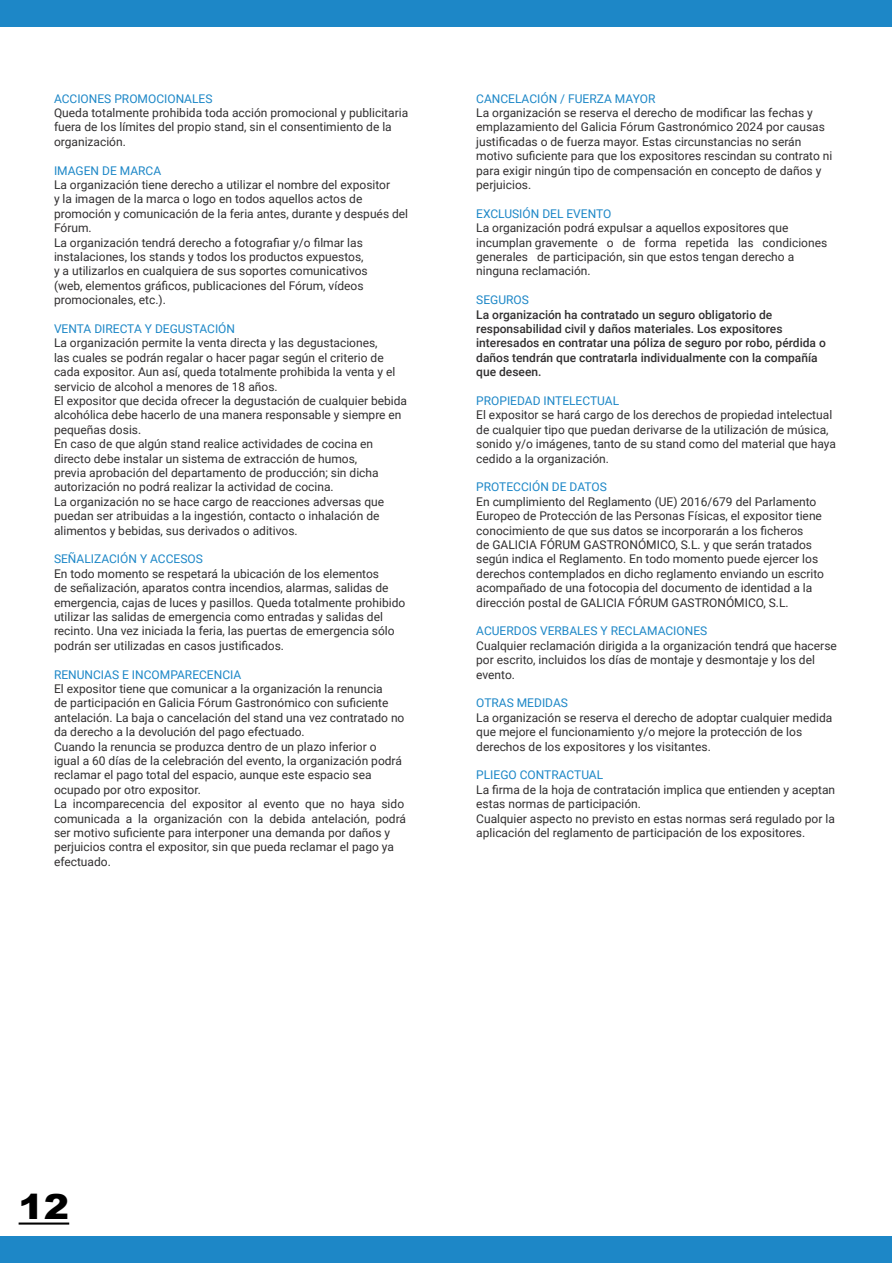
<style>
.page{position:relative;width:893px;height:1263px;background:#fff}
.page>*{position:absolute;margin:0;border:0;box-sizing:border-box;transform-origin:0 0}
.t1{font:900 34.5px "Arial";color:#000;scale:1.1 1}
.t2{font:12px/14.4px "Roboto";color:#312f30}
.t3{font:12px "Roboto";color:#1d87c7}
.t4{font:500 12px/14.4px "Roboto";color:#312f30}
</style>
<div class="page">
<div style="left:0;top:0;width:891px;height:26px;background:#1d87c7"></div>
<div style="left:0;top:1237px;width:891px;height:26px;background:#1d87c7"></div>
<hr style="left:19px;top:1222px;width:50px;height:2px;background:#000">
<p class="t3" style="left:54px;top:90px;width:160px">ACCIONES PROMOCIONALES</p>
<p class="t2" style="left:54px;top:105px;width:356px">Queda totalmente prohibida toda acción promocional y publicitaria fuera de los límites del propio stand, sin el consentimiento de la organización.</p>
<p class="t3" style="left:54px;top:162px;width:109px">IMAGEN DE MARCA</p>
<p class="t2" style="left:54px;top:177px;width:356px">La organización tiene derecho a utilizar el nombre del expositor<br>y la imagen de la marca o logo en todos aquellos actos de promoción y comunicación de la feria antes, durante y después del Fórum.<br>La organización tendrá derecho a fotografiar y/o filmar las instalaciones, los stands y todos los productos expuestos,<br>y a utilizarlos en cualquiera de sus soportes comunicativos<br>(web, elementos gráficos, publicaciones del Fórum, vídeos promocionales, etc.).</p>
<p class="t3" style="left:54px;top:320px;width:183px">VENTA DIRECTA Y DEGUSTACIÓN</p>
<p class="t2" style="left:54px;top:335px;width:355px">La organización permite la venta directa y las degustaciones,<br>las cuales se podrán regalar o hacer pagar según el criterio de cada expositor. Aun así, queda totalmente prohibida la venta y el servicio de alcohol a menores de 18 años.<br>El expositor que decida ofrecer la degustación de cualquier bebida alcohólica debe hacerlo de una manera responsable y siempre en pequeñas dosis.<br>En caso de que algún stand realice actividades de cocina en directo debe instalar un sistema de extracción de humos,<br>previa aprobación del departamento de producción; sin dicha autorización no podrá realizar la actividad de cocina.<br>La organización no se hace cargo de reacciones adversas que puedan ser atribuidas a la ingestión, contacto o inhalación de alimentos y bebidas, sus derivados o aditivos.</p>
<p class="t3" style="left:54px;top:551px;width:150px">SEÑALIZACIÓN Y ACCESOS</p>
<p class="t2" style="left:54px;top:566px;width:353px">En todo momento se respetará la ubicación de los elementos<br>de señalización, aparatos contra incendios, alarmas, salidas de emergencia, cajas de luces y pasillos. Queda totalmente prohibido utilizar las salidas de emergencia como entradas y salidas del recinto. Una vez iniciada la feria, las puertas de emergencia sólo podrán ser utilizadas en casos justificados.</p>
<p class="t3" style="left:54px;top:666px;width:189px">RENUNCIAS E INCOMPARECENCIA</p>
<p class="t2" style="left:54px;top:681px;width:353px">El expositor tiene que comunicar a la organización la renuncia<br>de participación en Galicia Fórum Gastronómico con suficiente antelación. La baja o cancelación del stand una vez contratado no da derecho a la devolución del pago efectuado.<br>Cuando la renuncia se produzca dentro de un plazo inferior o<br>igual a 60 días de la celebración del evento, la organización podrá reclamar el pago total del espacio, aunque este espacio sea ocupado por otro expositor.<br>La incomparecencia del expositor al evento que no haya sido comunicada a la organización con la debida antelación, podrá ser motivo suficiente para interponer una demanda por daños y perjuicios contra el expositor, sin que pueda reclamar el pago ya efectuado.</p>
<p class="t3" style="left:476px;top:90px;width:181px">CANCELACIÓN / FUERZA MAYOR</p>
<p class="t2" style="left:476px;top:105px;width:358px">La organización se reserva el derecho de modificar las fechas y emplazamiento del Galicia Fórum Gastronómico 2024 por causas justificadas o de fuerza mayor. Estas circunstancias no serán motivo suficiente para que los expositores rescindan su contrato ni para exigir ningún tipo de compensación en concepto de daños y perjuicios.</p>
<p class="t3" style="left:476px;top:205px;width:137px">EXCLUSIÓN DEL EVENTO</p>
<p class="t2" style="left:476px;top:220px;width:352px">La organización podrá expulsar a aquellos expositores que incumplan gravemente o de forma repetida las condiciones generales de participación, sin que estos tengan derecho a ninguna reclamación.</p>
<p class="t3" style="left:476px;top:291px;width:54px">SEGUROS</p>
<p class="t4" style="left:476px;top:307px;width:351px">La organización ha contratado un seguro obligatorio de responsabilidad civil y daños materiales. Los expositores interesados en contratar una póliza de seguro por robo, pérdida o daños tendrán que contratarla individualmente con la compañía que deseen.</p>
<p class="t3" style="left:476px;top:392px;width:144px">PROPIEDAD INTELECTUAL</p>
<p class="t2" style="left:476px;top:407px;width:361px">El expositor se hará cargo de los derechos de propiedad intelectual de cualquier tipo que puedan derivarse de la utilización de música, sonido y/o imágenes, tanto de su stand como del material que haya cedido a la organización.</p>
<p class="t3" style="left:476px;top:479px;width:132px">PROTECCIÓN DE DATOS</p>
<p class="t2" style="left:476px;top:494px;width:349px">En cumplimiento del Reglamento (UE) 2016/679 del Parlamento Europeo de Protección de las Personas Físicas, el expositor tiene conocimiento de que sus datos se incorporarán a los ficheros<br>de GALICIA FÓRUM GASTRONÓMICO, S.L. y que serán tratados según indica el Reglamento. En todo momento puede ejercer los derechos contemplados en dicho reglamento enviando un escrito acompañado de una fotocopia del documento de identidad a la dirección postal de GALICIA FÓRUM GASTRONÓMICO, S.L.</p>
<p class="t3" style="left:476px;top:623px;width:233px">ACUERDOS VERBALES Y RECLAMACIONES</p>
<p class="t2" style="left:476px;top:638px;width:362px">Cualquier reclamación dirigida a la organización tendrá que hacerse por escrito, incluidos los días de montaje y desmontaje y los del evento.</p>
<p class="t3" style="left:476px;top:695px;width:93px">OTRAS MEDIDAS</p>
<p class="t2" style="left:476px;top:710px;width:358px">La organización se reserva el derecho de adoptar cualquier medida que mejore el funcionamiento y/o mejore la protección de los derechos de los expositores y los visitantes.</p>
<p class="t3" style="left:476px;top:767px;width:128px">PLIEGO CONTRACTUAL</p>
<p class="t2" style="left:476px;top:782px;width:360px">La firma de la hoja de contratación implica que entienden y aceptan estas normas de participación.<br>Cualquier aspecto no previsto en estas normas será regulado por la aplicación del reglamento de participación de los expositores.</p>
<h1 class="t1" style="left:19px;top:1182px;width:48px">12</h1>
</div>
